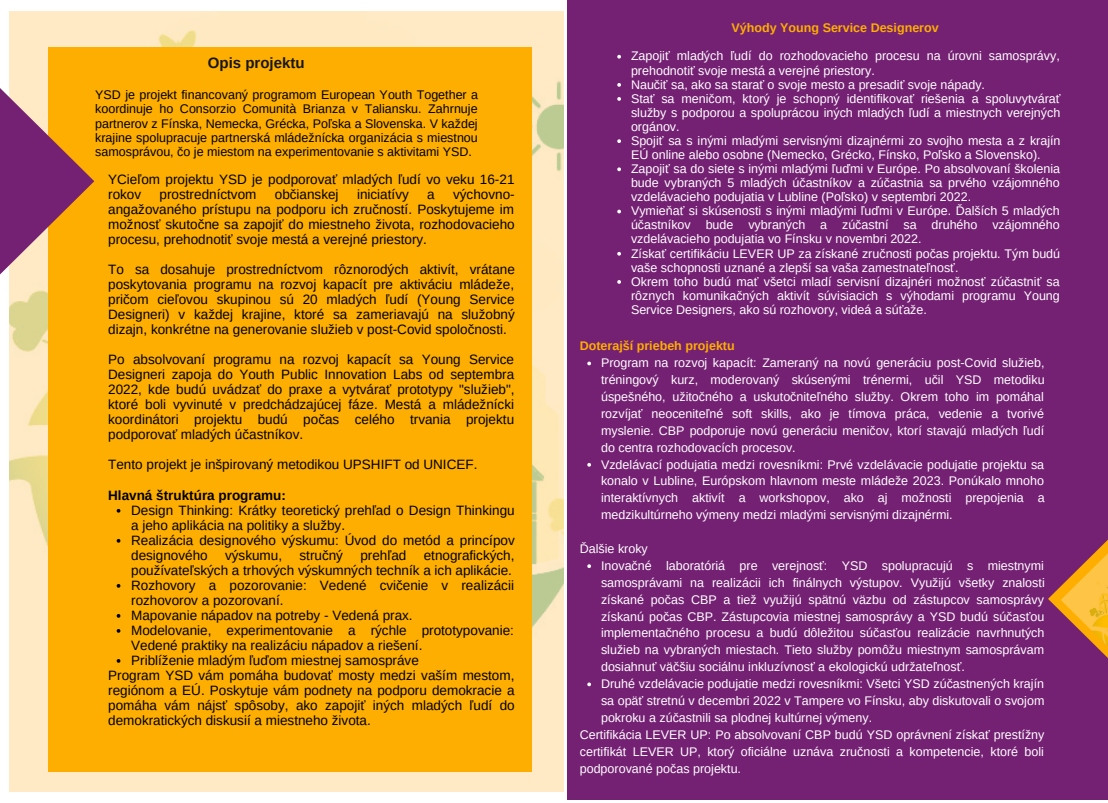
<style>
.page{position:relative;width:1108px;height:803px;background:#fff}
.page>*{position:absolute;margin:0;border:0;box-sizing:border-box;transform-origin:0 0}
.t1{font:700 15px "Arimo";color:#171615}
.t2{font:13.5px/15px "Arimo";color:#000}
.t3{font:700 13.5px "Arimo";color:#000}
.t4{font:12.5px/16.9px "Arimo";color:#fff;text-align:justify}
.t5{font:12.5px/14.1px "Arimo";color:#000;text-align:justify}
.t6{font:700 12.5px "Arimo";color:#feae00}
</style>
<div class="page">
<img style="left:10px;top:12px;width:554px;height:779px">
<div style="left:49px;top:47px;width:482px;height:724px;background:#feae00"></div>
<svg style="left:0;top:71px;width:94px;height:221px"></svg>
<div style="left:567px;top:0;width:540px;height:799px;background:#742073"></div>
<img style="left:1060px;top:540px;width:47px;height:117px">
<svg style="left:617px;top:55px;width:4px;height:4px"></svg>
<svg style="left:617px;top:83px;width:4px;height:4px"></svg>
<svg style="left:617px;top:97px;width:4px;height:4px"></svg>
<svg style="left:617px;top:139px;width:4px;height:4px"></svg>
<svg style="left:617px;top:167px;width:4px;height:4px"></svg>
<svg style="left:617px;top:210px;width:4px;height:3px"></svg>
<svg style="left:617px;top:252px;width:4px;height:3px"></svg>
<svg style="left:617px;top:280px;width:4px;height:4px"></svg>
<svg style="left:587px;top:361px;width:4px;height:4px"></svg>
<svg style="left:587px;top:463px;width:4px;height:3px"></svg>
<svg style="left:587px;top:564px;width:4px;height:4px"></svg>
<svg style="left:587px;top:682px;width:4px;height:4px"></svg>
<p class="t1" style="left:208px;top:55px;width:98px">Opis projektu</p>
<p class="t5" style="left:95px;top:88px;width:384px">YSD je projekt financovaný programom European Youth Together a koordinuje ho Consorzio Comunità Brianza v Taliansku. Zahrnuje partnerov z Fínska, Nemecka, Grécka, Poľska a Slovenska. V každej krajine spolupracuje partnerská mládežnícka organizácia s miestnou samosprávou, čo je miestom na experimentovanie s aktivitami YSD.</p>
<p class="t2" style="left:108px;top:172px;width:408px">YCieľom projektu YSD je podporovať mladých ľudí vo veku 16-21 rokov</p>
<p class="t2" style="left:108px;top:187px;width:408px;text-align:justify;text-indent:345px">výchovno&shy;angažovaného prístupu na podporu ich zručností. Poskytujeme im možnosť skutočne sa zapojiť do miestneho života, rozhodovacieho procesu, prehodnotiť svoje mestá a verejné priestory.</p>
<p class="t2" style="left:108px;top:262px;width:408px;text-align:justify">To sa dosahuje prostredníctvom rôznorodých aktivít, vrátane poskytovania programu na rozvoj kapacít pre aktiváciu mládeže, pričom cieľovou skupinou sú 20 mladých ľudí (Young Service Designeri) v každej krajine, ktoré sa zameriavajú na služobný dizajn, konkrétne na generovanie služieb v post-Covid spoločnosti.</p>
<p class="t2" style="left:108px;top:352px;width:408px;text-align:justify">Po absolvovaní programu na rozvoj kapacít sa Young Service Designeri zapoja do Youth Public Innovation Labs od septembra 2022, kde budú uvádzať do praxe a vytvárať prototypy "služieb", ktoré boli vyvinuté v predchádzajúcej fáze. Mestá a mládežnícki koordinátori projektu budú počas celého trvania projektu podporovať mladých účastníkov.</p>
<p class="t2" style="left:108px;top:457px;width:370px">Tento projekt je inšpirovaný metodikou UPSHIFT od UNICEF.</p>
<p class="t3" style="left:108px;top:487px;width:179px">Hlavná štruktúra programu:</p>
<p class="t2" style="left:160px;top:187px;width:98px">prostredníctvom</p>
<p class="t2" style="left:275px;top:187px;width:65px">občianskej</p>
<p class="t2" style="left:357px;top:187px;width:53px">iniciatívy</p>
<p class="t2" style="left:427px;top:187px;width:9px">a</p>
<p class="t2" style="left:131px;top:502px;width:385px">Design Thinking: Krátky teoretický prehľad o Design Thinkingu a jeho aplikácia na politiky a služby.</p>
<p class="t2" style="left:131px;top:532px;width:385px">Realizácia designového výskumu: Úvod do metód a princípov designového</p>
<p class="t2" style="left:131px;top:547px;width:385px;text-align:right">etnografických,<br>používateľských a trhových výskumných techník a ich aplikácie.</p>
<p class="t2" style="left:131px;top:577px;width:384px">Rozhovory a pozorovanie: Vedené cvičenie v realizácii rozhovorov a pozorovaní.</p>
<p class="t2" style="left:131px;top:607px;width:283px">Mapovanie nápadov na potreby - Vedená prax.</p>
<p class="t2" style="left:131px;top:622px;width:384px">Modelovanie, experimentovanie a rýchle prototypovanie:<br>Vedené praktiky na realizáciu nápadov a riešení.</p>
<p class="t2" style="left:131px;top:652px;width:289px">Priblíženie mladým ľuďom miestnej samospráve</p>
<p class="t2" style="left:225px;top:547px;width:58px">výskumu,</p>
<p class="t2" style="left:299px;top:547px;width:45px">stručný</p>
<p class="t2" style="left:360px;top:547px;width:47px">prehľad</p>
<p class="t2" style="left:108px;top:667px;width:408px;text-align:justify">Program YSD vám pomáha budovať mosty medzi vaším mestom, regiónom a EÚ. Poskytuje vám podnety na podporu demokracie a pomáha vám nájsť spôsoby, ako zapojiť iných mladých ľudí do demokratických diskusií a miestneho života.</p>
<p class="t6" style="left:731px;top:21px;width:208px">Výhody Young Service Designerov</p>
<p class="t4" style="left:631px;top:49px;width:430px;line-height:14.1px">Zapojiť mladých ľudí do rozhodovacieho procesu na úrovni samosprávy, prehodnotiť svoje mestá a verejné priestory.</p>
<p class="t4" style="left:631px;top:76px;width:355px">Naučiť sa, ako sa starať o svoje mesto a presadiť svoje nápady.</p>
<p class="t4" style="left:631px;top:91px;width:431px;line-height:14.1px">Stať sa meničom, ktorý je schopný identifikovať riešenia a spoluvytvárať služby s podporou a spoluprácou iných mladých ľudí a miestnych verejných orgánov.</p>
<p class="t4" style="left:631px;top:133px;width:431px;line-height:14.1px">Spojiť sa s inými mladými servisnými dizajnérmi zo svojho mesta a z krajín<br>EÚ online alebo osobne (Nemecko, Grécko, Fínsko, Poľsko a Slovensko).</p>
<p class="t4" style="left:631px;top:162px;width:430px;line-height:14.1px">Zapojiť sa do siete s inými mladými ľuďmi v Európe. Po absolvovaní školenia bude vybraných 5 mladých účastníkov a zúčastnia sa prvého vzájomného vzdelávacieho podujatia v Lubline (Poľsko) v septembri 2022.</p>
<p class="t4" style="left:631px;top:204px;width:430px;line-height:14.1px">Vymieňať si skúsenosti s inými mladými ľuďmi v Európe. Ďalších 5 mladých účastníkov bude vybraných a zúčastní sa druhého vzájomného vzdelávacieho podujatia vo Fínsku v novembri 2022.</p>
<p class="t4" style="left:631px;top:246px;width:430px;line-height:14.1px">Získať certifikáciu LEVER UP za získané zručnosti počas projektu. Tým budú vaše schopnosti uznané a zlepší sa vaša zamestnateľnosť.</p>
<p class="t4" style="left:631px;top:274px;width:430px;line-height:14.1px">Okrem toho budú mať všetci mladí servisní dizajnéri možnosť zúčastniť sa rôznych komunikačných aktivít súvisiacich s výhodami programu Young Service Designers, ako sú rozhovory, videá a súťaže.</p>
<p class="t6" style="left:579px;top:339px;width:156px">Doterajší priebeh projektu</p>
<p class="t4" style="left:601px;top:354px;width:445px">Program na rozvoj kapacít: Zameraný na novú generáciu post-Covid služieb, tréningový kurz, moderovaný skúsenými trénermi, učil YSD metodiku úspešného, užitočného a uskutočniteľného služby. Okrem toho im pomáhal rozvíjať neoceniteľné soft skills, ako je tímova práca, vedenie a tvorivé myslenie. CBP podporuje novú generáciu meničov, ktorí stavajú mladých ľudí do centra rozhodovacích procesov.</p>
<p class="t4" style="left:601px;top:456px;width:445px">Vzdelávací podujatia medzi rovesníkmi: Prvé vzdelávacie podujatie projektu sa konalo v Lubline, Európskom hlavnom meste mládeže 2023. Ponúkalo mnoho interaktívnych aktivít a workshopov, ako aj možnosti prepojenia a medzikultúrneho výmeny medzi mladými servisnými dizajnérmi.</p>
<p class="t4" style="left:601px;top:557px;width:445px">Inovačné laboratóriá pre verejnosť: YSD spolupracujú s miestnymi samosprávami na realizácii ich finálnych výstupov. Využijú všetky znalosti získané počas CBP a tiež využijú spätnú väzbu od zástupcov samosprávy získanú počas CBP. Zástupcovia miestnej samosprávy a YSD budú súčasťou implementačného procesu a budú dôležitou súčasťou realizácie navrhnutých služieb na vybraných miestach. Tieto služby pomôžu miestnym samosprávam dosiahnuť väčšiu sociálnu inkluzívnosť a ekologickú udržateľnosť.</p>
<p class="t4" style="left:601px;top:675px;width:445px">Druhé vzdelávacie podujatie medzi rovesníkmi: Všetci YSD zúčastnených krajín sa opäť stretnú v decembri 2022 v Tampere vo Fínsku, aby diskutovali o svojom pokroku a zúčastnili sa plodnej kultúrnej výmeny.</p>
<p class="t4" style="left:579px;top:540px;width:70px">Ďalšie kroky</p>
<p class="t4" style="left:579px;top:726px;width:466px">Certifikácia LEVER UP: Po absolvovaní CBP budú YSD oprávnení získať prestížny certifikát LEVER UP, ktorý oficiálne uznáva zručnosti a kompetencie, ktoré boli podporované počas projektu.</p>
</div>
